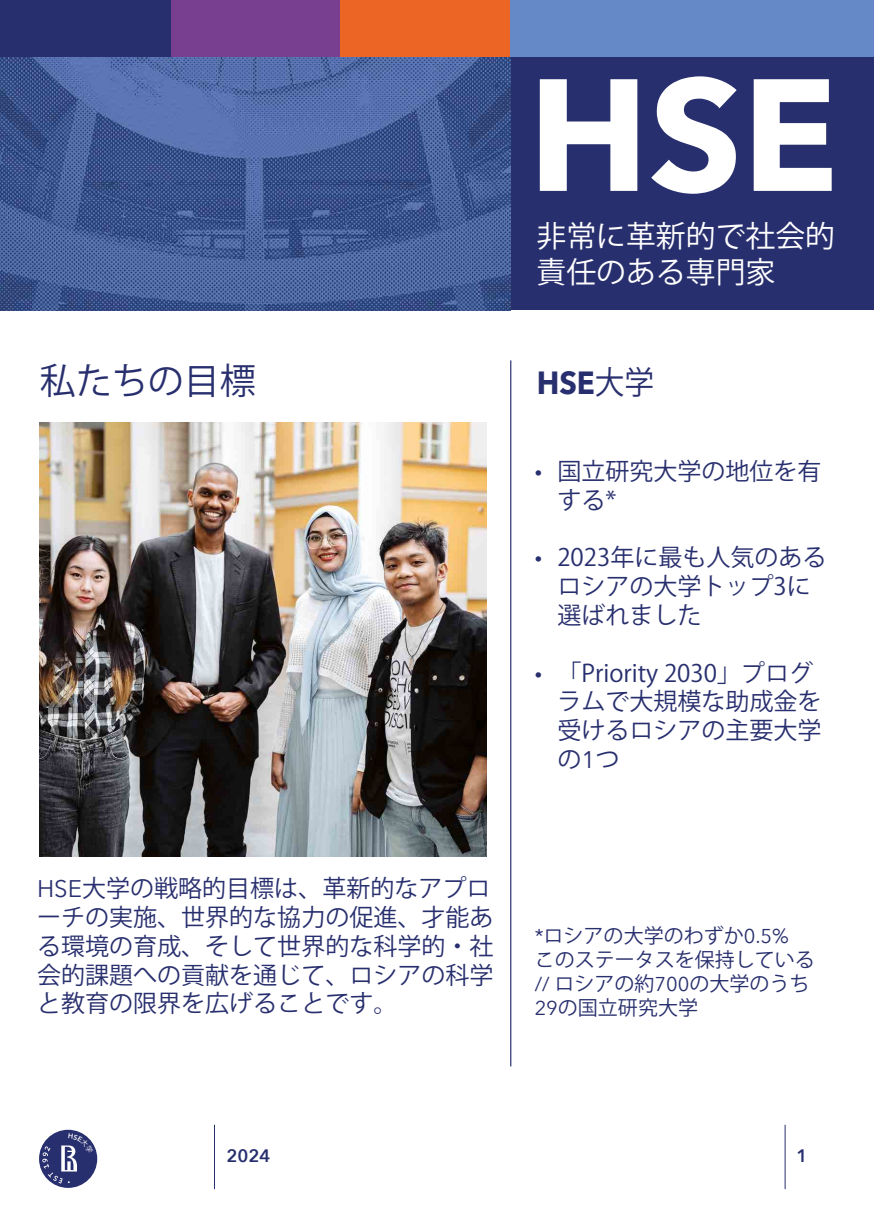
<style>
.page{position:relative;width:874px;height:1225px;background:#fff}
.page>*{position:absolute;margin:0;border:0;box-sizing:border-box;transform-origin:0 0}
.t1{font:700 157.6px "Avenir Next";color:#fff}
.t2{font:36px "Koz Go Pr 6 N";color:#282f6e}
.t3{font:700 32px "Avenir Next";color:#282f6e;scale:.93 1}
.t4{font:29.8px/35.8px "Koz Go Pr 6 N";color:#fff}
.t5{font:24px/28.8px "Koz Go Pr 6 N";color:#282f6e}
.t6{font:20px/24px "Koz Go Pr 6 N";color:#282f6e}
.t7{font:600 18px "Avenir Next";color:#282f6e}
.s1{font-family:"Koz Go Pr 6 N";font-weight:400}
.s2{font-family:"Avenir Next"}
</style>
<div class="page">
<hr style="left:784px;top:1124px;width:1px;height:65px;background:#282f6e">
<hr style="left:214px;top:1124px;width:1px;height:65px;background:#282f6e">
<div style="left:510px;top:57px;width:363px;height:253px;background:#282f6e"></div>
<hr style="left:510px;top:360px;width:1px;height:706px;background:#282f6e">
<img style="left:40px;top:422px;width:446px;height:434px">
<img style="left:0;top:57px;width:510px;height:253px">
<div style="left:339px;top:0;width:171px;height:57px;background:#ec6524"></div>
<div style="left:169px;top:0;width:170px;height:57px;background:#783e90"></div>
<div style="left:0;top:0;width:170px;height:57px;background:#282f6e"></div>
<div style="left:510px;top:0;width:363px;height:57px;background:#6589c6"></div>
<svg style="left:39px;top:1129px;width:58px;height:58px"></svg>
<svg style="left:42px;top:1133px;width:52px;height:50px;background:#53588b"></svg>
<h1 class="t1" style="left:528px;top:-1px;width:311px">HSE</h1>
<p class="t4" style="left:536px;top:219px;width:300px">非常に革新的で社会的責任のある専門家</p>
<h2 class="t2" style="left:40px;top:361px;width:217px">私たちの目標</h2>
<h3 class="t3" style="left:536px;top:355px;width:128px">HSE<span class="s1">大学</span></h3>
<p class="t5" style="left:557px;top:457px;width:265px;text-indent:-23px">• 国立研究大学の地位を有する*</p>
<p class="t5" style="left:557px;top:544px;width:270px;text-indent:-23px">• 2023年に最も人気のあるロシアの大学トップ3に選ばれました</p>
<p class="t5" style="left:557px;top:659px;width:265px;text-indent:-23px">• 「Priority 2030」プログラムで大規模な助成金を受けるロシアの主要大学の<span class="s2">1</span>つ</p>
<p class="t5" style="left:37px;top:874px;width:458px"><span class="s2">HSE</span>大学の戦略的目標は、革新的なアプローチの実施、世界的な協力の促進、才能ある環境の育成、そして世界的な科学的・社会的課題への貢献を通じて、ロシアの科学と教育の限界を広げることです。</p>
<p class="t6" style="left:534px;top:924px;width:281px"><span class="s2">*</span>ロシアの大学のわずか<span class="s2">0.5%<br></span>このステータスを保持している<span class="s2">//</span> ロシアの約<span class="s2">700</span>の大学のうち<br><span class="s2">29</span>の国立研究大学</p>
<p class="t7" style="left:226px;top:1140px;width:45px">2024</p>
<p class="t7" style="left:796px;top:1140px;width:12px">1</p>
</div>
